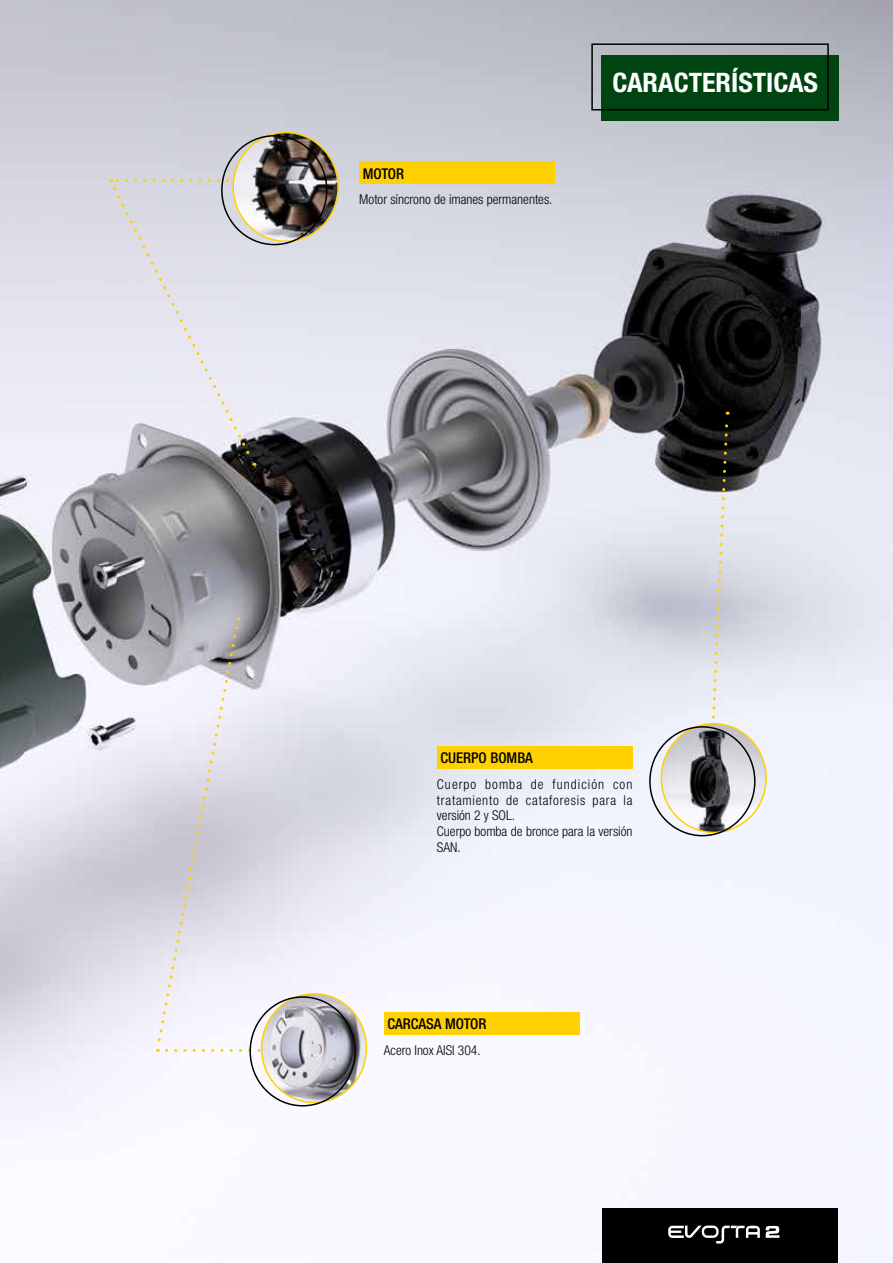
<style>
.page{position:relative;width:893px;height:1263px;background:#fff}
.page>*{position:absolute;margin:0;border:0;box-sizing:border-box;transform-origin:0 0}
.t1{font:700 condensed 26.85px "Helvetica Neue LT";color:#fff;scale:1.04 1}
.t2{font:500 condensed 14.85px "Helvetica Neue LT";color:#000}
.t3{font:300 condensed 13.5px/15.8px "Helvetica Neue LT";letter-spacing:.055em;color:#000}
.t4{font:300 condensed 13.5px "Helvetica Neue LT";color:#000}
</style>
<div class="page">
<img style="left:0;top:0;width:893px;height:1263px">
<div style="left:602px;top:1209px;width:236px;height:54px;background:#000"></div>
<svg style="left:668px;top:1225px;width:92px;height:18px"></svg>
<svg style="left:766px;top:1226px;width:13px;height:12px"></svg>
<svg style="left:709px;top:412px;width:21px;height:312px;background:#ababab"></svg>
<div style="left:602px;top:55px;width:237px;height:66px;background:#041"></div>
<div style="left:591px;top:43px;width:238px;height:68px;border:2px solid #000"></div>
<svg style="left:111px;top:179px;width:145px;height:287px;background:#dbdae2"></svg>
<img style="left:233px;top:133px;width:105px;height:108px">
<div style="left:232px;top:132px;width:107px;height:110px;border:2px solid #ffd100;border-radius:50%"></div>
<div style="left:221px;top:135px;width:106px;height:110px;border:2px solid #000;border-radius:50%"></div>
<svg style="left:155px;top:617px;width:158px;height:435px"></svg>
<img style="left:262px;top:994px;width:104px;height:108px">
<div style="left:261px;top:993px;width:106px;height:110px;border:2px solid #ffd100;border-radius:50%"></div>
<div style="left:249px;top:996px;width:107px;height:110px;border:2px solid #000;border-radius:50%"></div>
<img style="left:661px;top:724px;width:105px;height:108px">
<div style="left:660px;top:723px;width:107px;height:110px;border:2px solid #ffd100;border-radius:50%"></div>
<div style="left:649px;top:726px;width:106px;height:110px;border:2px solid #000;border-radius:50%"></div>
<div style="left:359px;top:162px;width:196px;height:22px;background:#ffd100"></div>
<div style="left:384px;top:1012px;width:195px;height:22px;background:#ffd100"></div>
<div style="left:437px;top:746px;width:195px;height:22px;background:#ffd100"></div>
<p class="t2" style="left:363px;top:164px;width:43px">MOTOR</p>
<p class="t4" style="left:359px;top:192px;width:195px">Motor síncrono de imanes permanentes.</p>
<h1 class="t1" style="left:612px;top:66px;width:199px">CARACTERÍSTICAS</h1>
<p class="t2" style="left:440px;top:749px;width:94px">CUERPO BOMBA</p>
<p class="t3" style="left:437px;top:776px;width:197px">Cuerpo bomba de fundición con tratamiento de cataforesis para la versión 2 y SOL.<br>Cuerpo bomba de bronce para la versión<br>SAN.</p>
<p class="t2" style="left:387px;top:1015px;width:100px">CARCASA MOTOR</p>
<p class="t4" style="left:384px;top:1042px;width:98px">Acero Inox AISI 304.</p>
</div>
